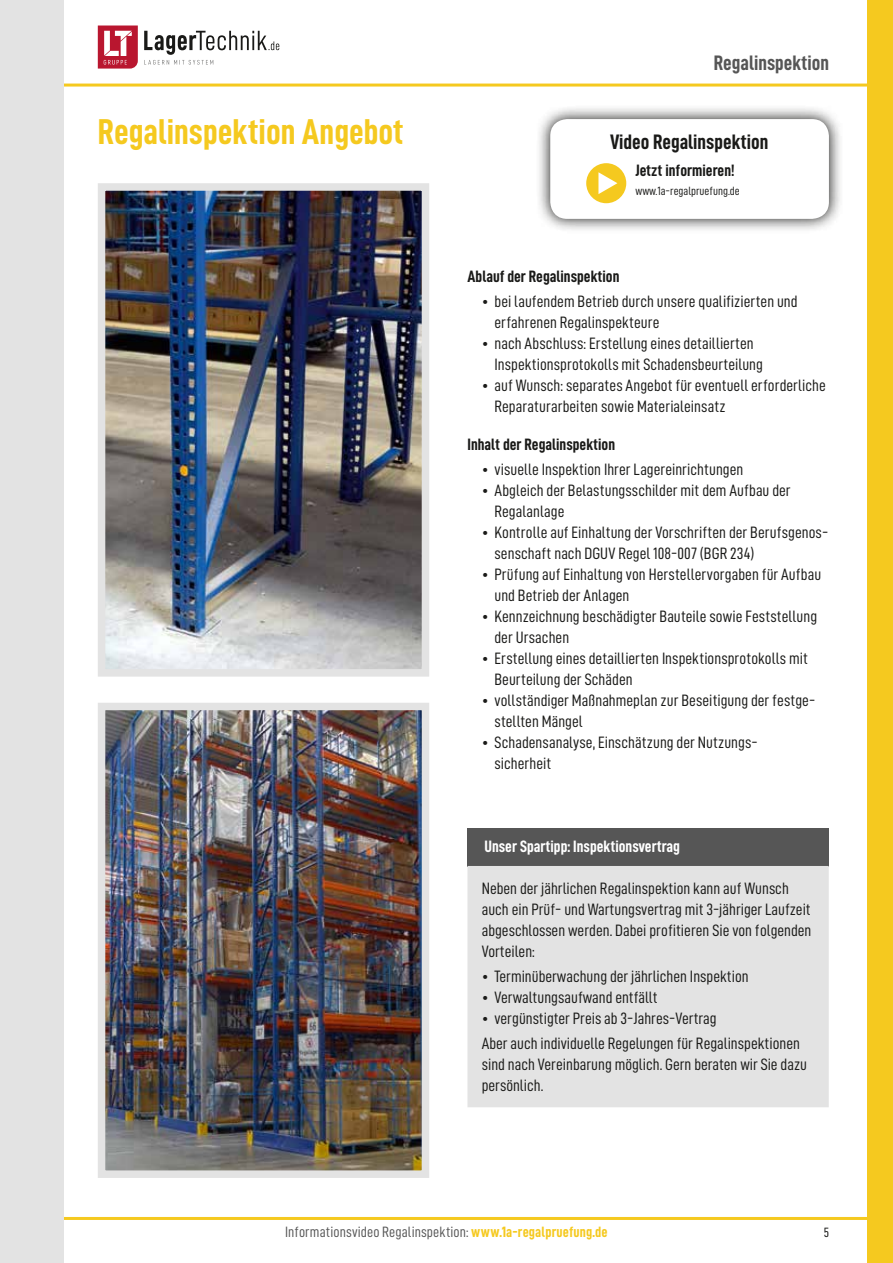
<style>
.page{position:relative;width:893px;height:1263px;background:#fff}
.page>*{position:absolute;margin:0;border:0;box-sizing:border-box;transform-origin:0 0}
.t1{font:36px "D DIN Condensed Bold";color:#f5c91f}
.t2{font:21px "D DIN Condensed Bold";color:#1a1a18}
.t3{font:21px "D DIN Condensed Bold";color:#565656}
.t4{font:16.5px/21px "D DIN Condensed";color:#1a1a18}
.t5{font:16.5px "D DIN Condensed Bold";color:#1a1a18}
.t6{font:16.5px "D DIN Condensed Bold";color:#fff}
.t7{font:15px "D DIN Condensed";letter-spacing:.01em;color:#565656}
.t8{font:13.5px "D DIN Condensed";color:#1a1a18}
.t9{font:12px "D DIN Condensed";color:#1a1a18}
.s1{font-family:"D DIN Condensed Bold";color:#f5c91f}
</style>
<div class="page">
<hr style="left:0;top:1217px;width:893px;height:3px;background:#f5c91f">
<hr style="left:0;top:84px;width:893px;height:3px;background:#f5c91f">
<div style="left:867px;top:0;width:26px;height:1263px;background:#f5c91f"></div>
<div style="left:0;top:0;width:64px;height:1263px;background:#e3e3e3"></div>
<svg style="left:144px;top:31px;width:135px;height:34px"></svg>
<svg style="left:98px;top:26px;width:40px;height:43px"></svg>
<img style="left:107px;top:192px;width:313px;height:476px">
<div style="left:98px;top:183px;width:331px;height:494px;border:8px solid #e3e3e3"></div>
<img style="left:107px;top:712px;width:313px;height:457px">
<div style="left:98px;top:703px;width:331px;height:475px;border:8px solid #e3e3e3"></div>
<div style="left:467px;top:828px;width:362px;height:38px;background:#565656"></div>
<div style="left:468px;top:867px;width:360px;height:239px;background:#e3e3e3"></div>
<div style="left:467px;top:866px;width:362px;height:241px;border:2px solid #e3e3e3"></div>
<svg style="left:539px;top:108px;width:301px;height:122px"></svg>
<div style="left:550px;top:119px;width:279px;height:100px;background:#fff;border-radius:17px"></div>
<div style="left:586px;top:163px;width:40px;height:40px;background:#f5c91f;border-radius:50%"></div>
<svg style="left:598px;top:172px;width:19px;height:22px"></svg>
<h1 class="t1" style="left:98px;top:112px;width:307px">Regalinspektion Angebot</h1>
<p class="t3" style="left:714px;top:51px;width:117px">Regalinspektion</p>
<p class="t2" style="left:610px;top:130px;width:160px">Video Regalinspektion</p>
<p class="t5" style="left:635px;top:161px;width:101px">Jetzt informieren!</p>
<p class="t9" style="left:635px;top:184px;width:106px">www.1a-regalpruefung.de</p>
<p class="t5" style="left:467px;top:267px;width:154px">Ablauf der Regalinspektion</p>
<p class="t4" style="left:494px;top:290px;width:305px;text-indent:-13px">• bei laufendem Betrieb durch unsere qualifizierten und erfahrenen Regalinspekteure</p>
<p class="t4" style="left:494px;top:332px;width:270px;text-indent:-13px">• nach Abschluss: Erstellung eines detaillierten<br>Inspektionsprotokolls mit Schadensbeurteilung</p>
<p class="t4" style="left:494px;top:374px;width:333px;text-indent:-13px">• auf Wunsch: separates Angebot für eventuell erforderliche<br>Reparaturarbeiten sowie Materialeinsatz</p>
<p class="t5" style="left:467px;top:435px;width:149px">Inhalt der Regalinspektion</p>
<p class="t4" style="left:482px;top:459px;width:263px">• visuelle Inspektion Ihrer Lagereinrichtungen</p>
<p class="t4" style="left:494px;top:480px;width:298px;text-indent:-13px">• Abgleich der Belastungsschilder mit dem Aufbau der<br>Regalanlage</p>
<p class="t4" style="left:494px;top:522px;width:335px;text-indent:-13px">• Kontrolle auf Einhaltung der Vorschriften der Berufsgenos&shy;senschaft nach DGUV Regel 108-007 (BGR 234)</p>
<p class="t4" style="left:494px;top:564px;width:328px;text-indent:-13px">• Prüfung auf Einhaltung von Herstellervorgaben für Aufbau und Betrieb der Anlagen</p>
<p class="t4" style="left:494px;top:606px;width:324px;text-indent:-13px">• Kennzeichnung beschädigter Bauteile sowie Feststellung der Ursachen</p>
<p class="t4" style="left:494px;top:648px;width:315px;text-indent:-13px">• Erstellung eines detaillierten Inspektionsprotokolls mit<br>Beurteilung der Schäden</p>
<p class="t4" style="left:494px;top:690px;width:322px;text-indent:-13px">• vollständiger Maßnahmeplan zur Beseitigung der festge&shy;stellten Mängel</p>
<p class="t4" style="left:494px;top:732px;width:265px;text-indent:-13px">• Schadensanalyse, Einschätzung der Nutzungs&shy;sicherheit</p>
<p class="t6" style="left:484px;top:837px;width:197px">Unser Spartipp: Inspektionsvertrag</p>
<p class="t4" style="left:482px;top:877px;width:331px">Neben der jährlichen Regalinspektion kann auf Wunsch auch ein Prüf- und Wartungsvertrag mit 3-jähriger Laufzeit abgeschlossen werden. Dabei profitieren Sie von folgenden Vorteilen:</p>
<p class="t4" style="left:482px;top:966px;width:268px">• Terminüberwachung der jährlichen Inspektion</p>
<p class="t4" style="left:482px;top:987px;width:177px">• Verwaltungsaufwand entfällt</p>
<p class="t4" style="left:482px;top:1006px;width:320px;line-height:25.2px">• vergünstigter Preis ab 3-Jahres-Vertrag<br>Aber auch individuelle Regelungen für Regalinspektionen</p>
<p class="t4" style="left:482px;top:1054px;width:327px">sind nach Vereinbarung möglich. Gern beraten wir Sie dazu persönlich.</p>
<p class="t7" style="left:285px;top:1224px;width:324px">Informationsvideo Regalinspektion: <span class="s1">www.1a-regalpruefung.de</span></p>
<p class="t8" style="left:824px;top:1225px;width:7px">5</p>
</div>
